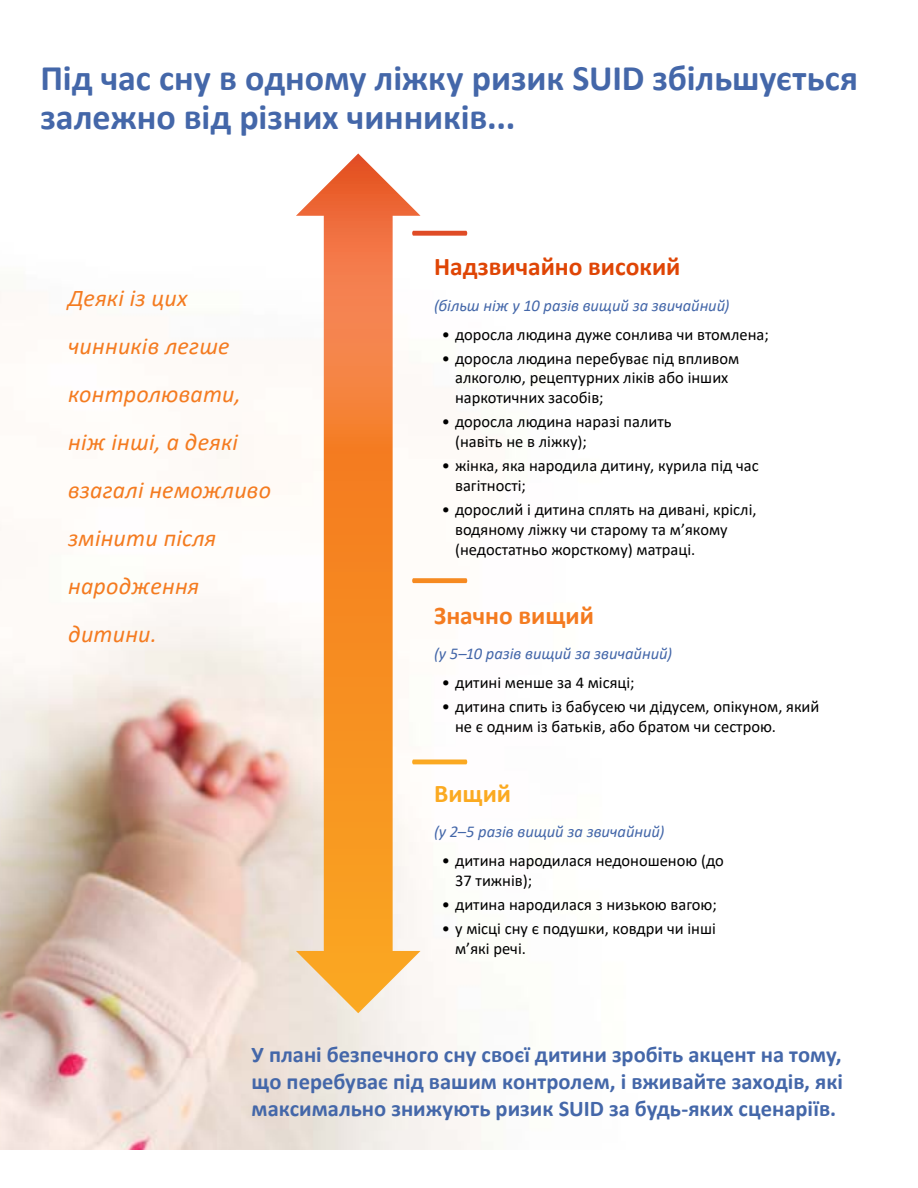
<style>
.page{position:relative;width:918px;height:1188px;background:#fff}
.page>*{position:absolute;margin:0;border:0;box-sizing:border-box;transform-origin:0 0}
.t1{font:700 36px/39px "Calibri";letter-spacing:-.005em;color:#4467a9}
.t2{font:700 25.5px "Calibri";color:#df4505}
.t3{font:700 25.5px "Calibri";color:#f47b20}
.t4{font:700 25.5px "Calibri";color:#fbaa21}
.t5{font:italic 24px/48px "Calibri";letter-spacing:.01em;color:#f47b20}
.t6{font:700 22.5px/27px "Calibri";color:#4467a9;text-align:justify}
.t7{font:16.5px/19.8px "Calibri";color:#000}
.t8{font:italic 16.5px "Calibri";letter-spacing:-.005em;color:#4467a9}
</style>
<div class="page">
<img style="left:0;top:230px;width:493px;height:919px">
<svg style="left:296px;top:153px;width:125px;height:860px"></svg>
<svg style="left:412px;top:231px;width:55px;height:533px"></svg>
<h1 class="t1" style="left:40px;top:58px;width:819px">Під час сну в одному ліжку ризик SUID збільшується залежно від різних чинників...</h1>
<h3 class="t5" style="left:68px;top:273px;width:204px">Деякі із цих чинників легше контролювати, ніж інші, а деякі взагалі неможливо змінити після народження дитини.</h3>
<h2 class="t2" style="left:434px;top:249px;width:248px">Надзвичайно високий</h2>
<p class="t8" style="left:434px;top:294px;width:297px">(більш ніж у 10 разів вищий за звичайний)</p>
<p class="t7" style="left:442px;top:324px;width:329px">• доросла людина дуже сонлива чи втомлена;</p>
<p class="t7" style="left:455px;top:348px;width:286px;text-indent:-13px">• доросла людина перебуває під впливом алкоголю, рецептурних ліків або інших наркотичних засобів;</p>
<p class="t7" style="left:455px;top:412px;width:218px;text-indent:-13px">• доросла людина наразі палить (навіть не в ліжку);</p>
<p class="t7" style="left:455px;top:456px;width:305px;text-indent:-13px">• жінка, яка народила дитину, курила під час вагітності;</p>
<p class="t7" style="left:455px;top:499px;width:303px;text-indent:-13px">• дорослий і дитина сплять на дивані, кріслі, водяному ліжку чи старому та м’якому (недостатньо жорсткому) матраці.</p>
<h2 class="t3" style="left:434px;top:597px;width:161px">Значно вищий</h2>
<p class="t8" style="left:434px;top:642px;width:239px">(у 5–10 разів вищий за звичайний)</p>
<p class="t7" style="left:442px;top:672px;width:195px">• дитині менше за 4 місяці;</p>
<p class="t7" style="left:455px;top:696px;width:366px;text-indent:-13px">• дитина спить із бабусею чи дідусем, опікуном, який не є одним із батьків, або братом чи сестрою.</p>
<h2 class="t4" style="left:434px;top:776px;width:78px">Вищий</h2>
<p class="t8" style="left:434px;top:821px;width:232px">(у 2–5 разів вищий за звичайний)</p>
<p class="t7" style="left:455px;top:850px;width:270px;text-indent:-13px">• дитина народилася недоношеною (до<br>37 тижнів);</p>
<p class="t7" style="left:442px;top:894px;width:277px">• дитина народилася з низькою вагою;</p>
<p class="t7" style="left:455px;top:918px;width:262px;text-indent:-13px">• у місці сну є подушки, ковдри чи інші м’які речі.</p>
<h3 class="t6" style="left:252px;top:1041px;width:593px">У плані безпечного сну своєї дитини зробіть акцент на тому, що перебуває під вашим контролем, і вживайте заходів, які максимально знижують ризик SUID за будь-яких сценаріїв.</h3>
</div>
